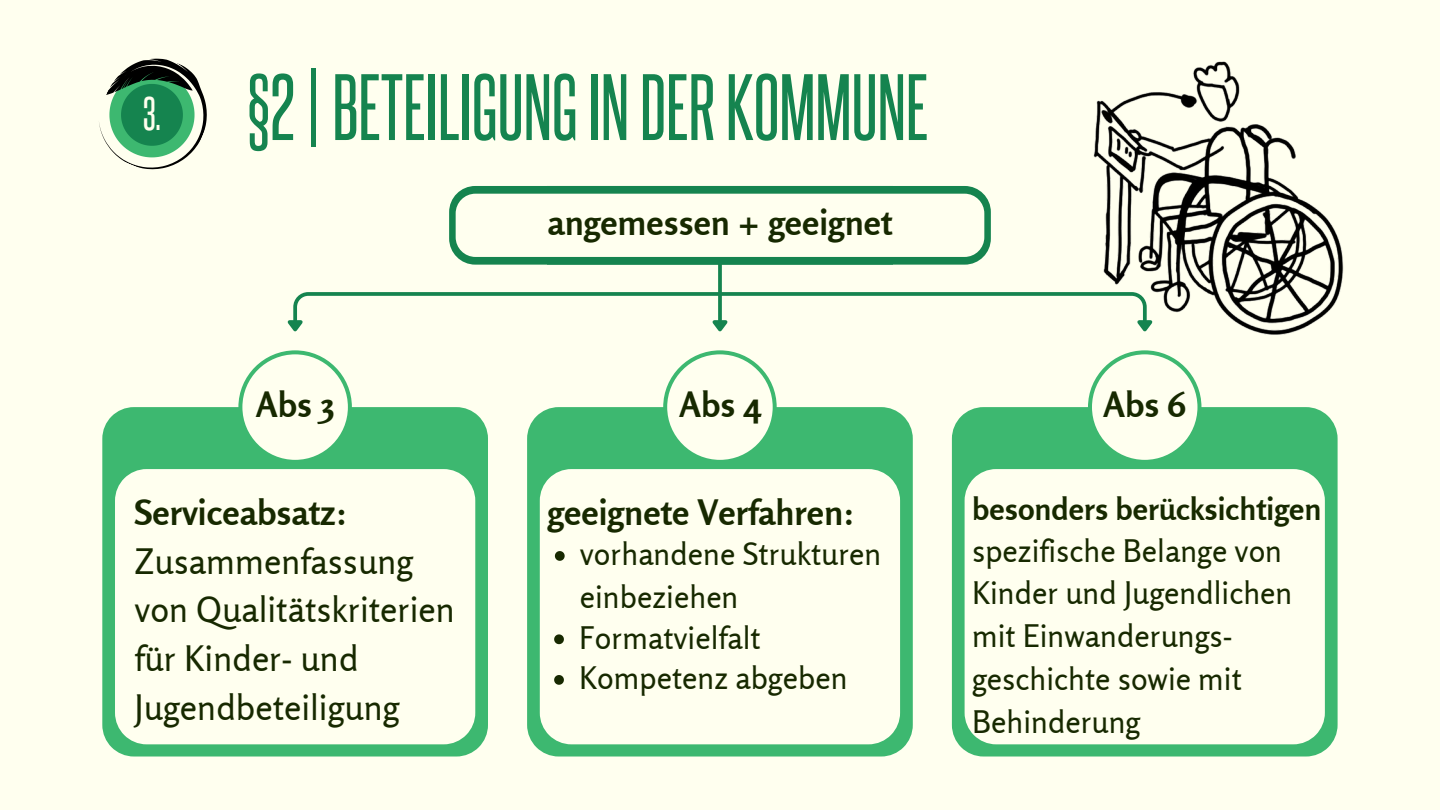
<style>
.page{position:relative;width:1440px;height:810px;background:#ffffef}
.page>*{position:absolute;margin:0;border:0;box-sizing:border-box;transform-origin:0 0}
.t1{font:80px "Aka Acid Steelfish";color:#15844f}
.t2{font:40.5px "Aka Acid Steelfish";color:#ffffef}
.t3{font:35px/48.8px "Rosario";color:#172900}
.t4{font:700 35px "Rosario";color:#172900}
.t5{font:700 34.8px "Rosario";color:#172900}
.t6{font:31px/42.8px "Rosario";color:#172900}
.t7{font:700 31px "Rosario";color:#172900}
.s1{font-weight:700}
</style>
<div class="page">
<svg style="left:102px;top:407px;width:386px;height:350px;fill:#3db870"></svg>
<svg style="left:115px;top:469px;width:360px;height:275px"></svg>
<svg style="left:238px;top:350px;width:114px;height:114px"></svg>
<svg style="left:226px;top:702px;width:139px;height:23px"></svg>
<svg style="left:527px;top:407px;width:386px;height:350px;fill:#3db870"></svg>
<svg style="left:540px;top:469px;width:360px;height:275px"></svg>
<svg style="left:663px;top:350px;width:114px;height:114px"></svg>
<svg style="left:650px;top:702px;width:140px;height:23px"></svg>
<div style="left:952px;top:407px;width:385px;height:350px;background:#3db870"></div>
<svg style="left:965px;top:469px;width:360px;height:275px"></svg>
<svg style="left:1088px;top:372px;width:113px;height:92px"></svg>
<svg style="left:1075px;top:702px;width:139px;height:23px"></svg>
<svg style="left:718px;top:265px;width:4px;height:25px"></svg>
<svg style="left:287px;top:290px;width:729px;height:42px"></svg>
<svg style="left:99px;top:58px;width:108px;height:112px"></svg>
<svg style="left:449px;top:186px;width:542px;height:79px"></svg>
<svg style="left:555px;top:551px;width:10px;height:10px"></svg>
<svg style="left:554px;top:634px;width:10px;height:10px"></svg>
<svg style="left:554px;top:675px;width:10px;height:10px"></svg>
<img style="left:1016px;top:61px;width:328px;height:311px">
<h1 class="t2" style="left:143px;top:100px;width:19px">3.</h1>
<p class="t1" style="left:247px;top:80px;width:682px">§2|BETEILIGUNGINDERKOMMUNE</p>
<p class="t5" style="left:547px;top:201px;width:346px">angemessen + geeignet</p>
<p class="t5" style="left:256px;top:383px;width:80px">Abs 3</p>
<h3 class="t5" style="left:679px;top:383px;width:83px">Abs 4</h3>
<p class="t3" style="left:134px;top:487px;width:322px"><span class="s1">Serviceabsatz:<br></span>Zusammenfassung von Qualitätskriterien für Kinder- und<br>Jugendbeteiligung</p>
<p class="t4" style="left:548px;top:491px;width:309px">geeignete Verfahren:</p>
<p class="t6" style="left:580px;top:532px;width:303px">vorhandene Strukturen einbeziehen</p>
<h4 class="t6" style="left:579px;top:616px;width:183px">Formatvielfalt</h4>
<p class="t6" style="left:579px;top:656px;width:270px">Kompetenz abgeben</p>
<h3 class="t5" style="left:1103px;top:383px;width:85px">Abs 6</h3>
<h3 class="t7" style="left:972px;top:490px;width:351px">besonders berücksichtigen</h3>
<h2 class="t6" style="left:972px;top:529px;width:322px">spezifische Belange von<br>Kinder und Jugendlichen mit Einwanderungs&shy;geschichte sowie mit<br>Behinderung</h2>
</div>
